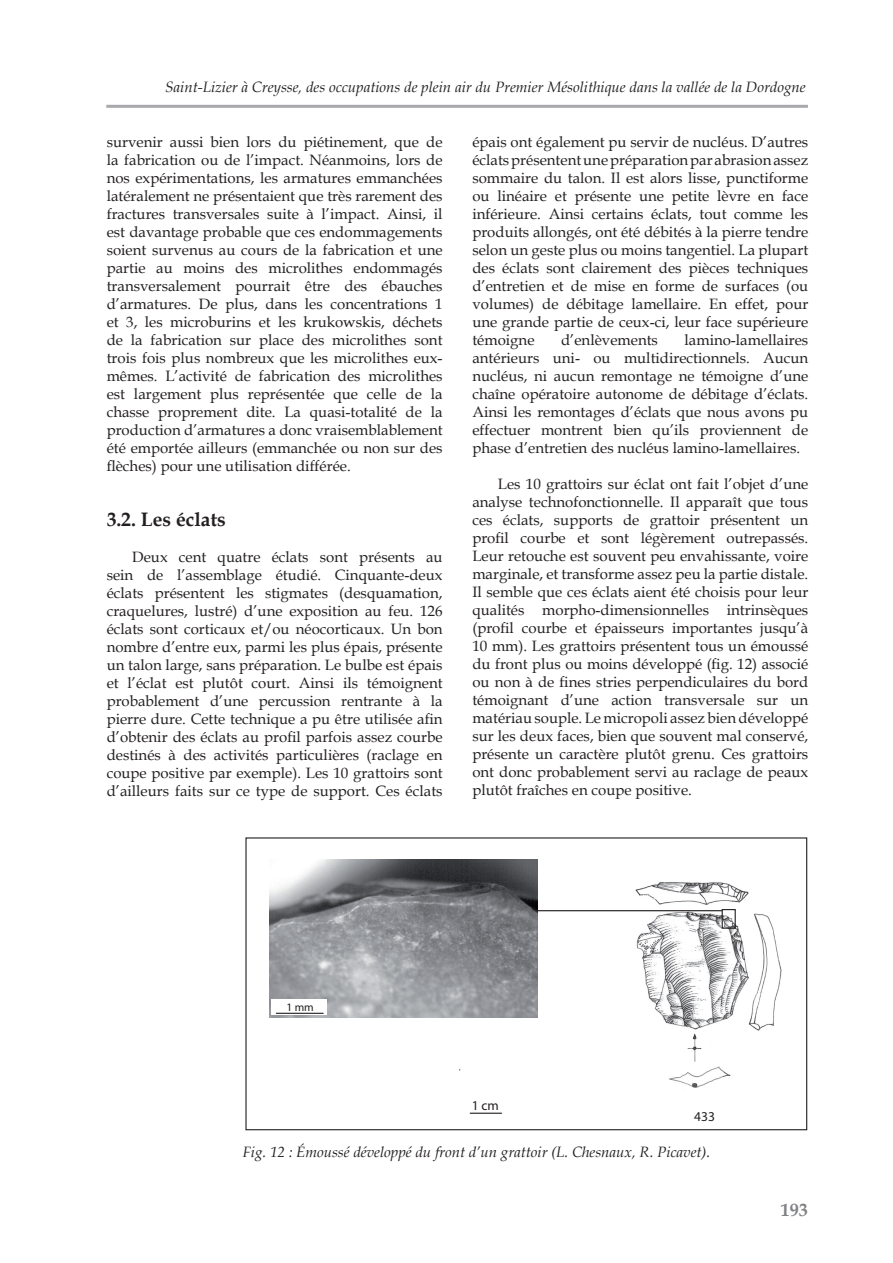
<style>
.page{position:relative;width:893px;height:1263px;background:#fff}
.page>*{position:absolute;margin:0;border:0;box-sizing:border-box;transform-origin:0 0}
.Sans_interligne{font:700 19.5px "Book Antiqua";color:#231f20}
.t1{font:700 18px "Book Antiqua";color:#808285}
.Sans_interligne-2{font:15px/18px "Book Antiqua";color:#231f20;text-align:justify}
.rédaction_thèse{font:italic 15px "Book Antiqua";color:#231f20}
.t2{font:13.5px "Myriad Pro";color:#231f20}
.t3{font:11.4px "Myriad Pro";color:#231f20}
</style>
<div class="page">
<hr style="left:106px;top:105px;width:702px;height:3px;background:#a8a9ad">
<img style="left:625px;top:882px;width:157px;height:206px">
<img style="left:269px;top:859px;width:268px;height:158px">
<hr style="left:536px;top:910px;width:186px;height:1px;background:#231f20">
<div style="left:722px;top:909px;width:14px;height:20px;border:1px solid #231f20"></div>
<div style="left:245px;top:837px;width:562px;height:293px;border:1px solid #231f20"></div>
<hr style="left:470px;top:1113px;width:32px;height:1px;background:#231f20">
<div style="left:272px;top:1000px;width:55px;height:15px;background:#fff"></div>
<hr style="left:276px;top:1013px;width:48px;height:1px;background:#231f20">
<p class="rédaction_thèse" style="left:165px;top:76px;width:642px">Saint-Lizier à Creysse, des occupations de plein air du Premier Mésolithique dans la vallée de la Dordogne</p>
<p class="Sans_interligne-2" style="left:107px;top:133px;width:337px">survenir aussi bien lors du piétinement, que de la fabrication ou de l’impact. Néanmoins, lors de nos expérimentations, les armatures emmanchées latéralement ne présentaient que très rarement des fractures transversales suite à l’impact. Ainsi, il est davantage probable que ces endommagements soient survenus au cours de la fabrication et une partie au moins des microlithes endommagés transversalement pourrait être des ébauches d’armatures. De plus, dans les concentrations 1 et 3, les microburins et les krukowskis, déchets de la fabrication sur place des microlithes sont trois fois plus nombreux que les microlithes eux&shy;mêmes. L’activité de fabrication des microlithes est largement plus représentée que celle de la chasse proprement dite. La quasi-totalité de la production d’armatures a donc vraisemblablement été emportée ailleurs (emmanchée ou non sur des flèches) pour une utilisation différée.</p>
<p class="Sans_interligne" style="left:107px;top:506px;width:121px">3.2. Les éclats</p>
<p class="Sans_interligne-2" style="left:107px;top:547px;width:337px;text-indent:26px">Deux cent quatre éclats sont présents au sein de l’assemblage étudié. Cinquante-deux éclats présentent les stigmates (desquamation, craquelures, lustré) d’une exposition au feu. 126 éclats sont corticaux et/ou néocorticaux. Un bon nombre d’entre eux, parmi les plus épais, présente un talon large, sans préparation. Le bulbe est épais et l’éclat est plutôt court. Ainsi ils témoignent probablement d’une percussion rentrante à la pierre dure. Cette technique a pu être utilisée afin d’obtenir des éclats au profil parfois assez courbe destinés à des activités particulières (raclage en coupe positive par exemple). Les 10 grattoirs sont d’ailleurs faits sur ce type de support. Ces éclats</p>
<p class="Sans_interligne-2" style="left:472px;top:133px;width:337px">épais ont également pu servir de nucléus. D’autres éclats présentent une préparation par abrasion assez sommaire du talon. Il est alors lisse, punctiforme ou linéaire et présente une petite lèvre en face inférieure. Ainsi certains éclats, tout comme les produits allongés, ont été débités à la pierre tendre selon un geste plus ou moins tangentiel. La plupart des éclats sont clairement des pièces techniques d’entretien et de mise en forme de surfaces (ou volumes) de débitage lamellaire. En effet, pour une grande partie de ceux-ci, leur face supérieure témoigne</p>
<p class="Sans_interligne-2" style="left:472px;top:331px;width:337px;text-indent:212px">lamino-lamellaires antérieurs uni- ou multidirectionnels. Aucun nucléus, ni aucun remontage ne témoigne d’une chaîne opératoire autonome de débitage d’éclats.<br>Ainsi les remontages d’éclats que nous avons pu effectuer montrent bien qu’ils proviennent de phase d’entretien des nucléus lamino-lamellaires.</p>
<p class="Sans_interligne-2" style="left:472px;top:475px;width:337px;text-indent:26px">Les 10 grattoirs sur éclat ont fait l’objet d’une analyse technofonctionnelle. Il apparaît que tous ces éclats, supports de grattoir présentent un profil courbe et sont légèrement outrepassés.<br>Leur retouche est souvent peu envahissante, voire marginale, et transforme assez peu la partie distale.<br>Il semble que ces éclats aient été choisis pour leur qualités morpho-dimensionnelles intrinsèques (profil courbe et épaisseurs importantes jusqu’à 10 mm). Les grattoirs présentent tous un émoussé du front plus ou moins développé (fig. 12) associé ou non à de fines stries perpendiculaires du bord témoignant d’une action transversale sur un matériau souple. Le micropoli assez bien développé sur les deux faces, bien que souvent mal conservé, présente un caractère plutôt grenu. Ces grattoirs ont donc probablement servi au raclage de peaux plutôt fraîches en coupe positive.</p>
<p class="Sans_interligne-2" style="left:561px;top:331px;width:98px">d’enlèvements</p>
<p class="t3" style="left:286px;top:1000px;width:29px">1 mm</p>
<p class="t2" style="left:472px;top:1097px;width:29px">1 cm</p>
<p class="t2" style="left:694px;top:1108px;width:22px">433</p>
<p class="rédaction_thèse" style="left:242px;top:1142px;width:469px">Fig. 12 : Émoussé développé du front d’un grattoir (L. Chesnaux, R. Picavet).</p>
<p class="t1" style="left:781px;top:1198px;width:28px">193</p>
</div>
